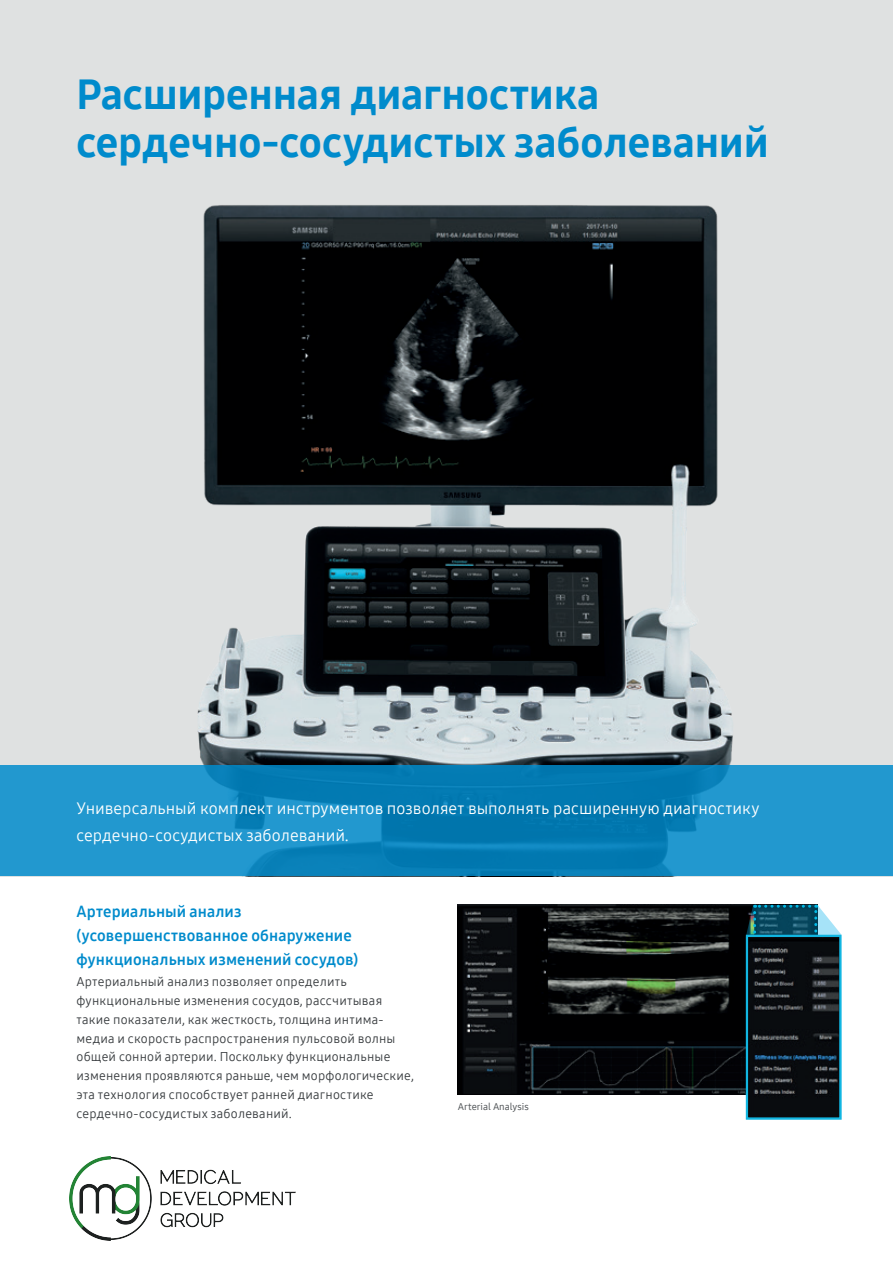
<style>
.page{position:relative;width:893px;height:1263px;background:#fff}
.page>*{position:absolute;margin:0;border:0;box-sizing:border-box;transform-origin:0 0}
.t1{font:42px/48px "Samsung One 800";letter-spacing:-.005em;color:#008bcc}
.t2{font:16.5px/27px "Samsung One 400";letter-spacing:.005em;color:#fff}
.t3{font:15.75px/24px "Samsung One 700";letter-spacing:.01em;color:#008bcc}
.t4{font:12.75px/18.8px "Samsung One 400";letter-spacing:.015em;color:#373b3e}
.t5{font:9.75px "Samsung One 500";color:#505457}
</style>
<div class="page">
<div style="left:0;top:0;width:893px;height:876px;background:#dfe1e1"></div>
<img style="left:197px;top:205px;width:536px;height:560px">
<svg style="left:0;top:765px;width:893px;height:111px;background:#148ac1"></svg>
<img style="left:458px;top:905px;width:288px;height:189px">
<svg style="left:746px;top:905px;width:96px;height:215px;background:#427e91"></svg>
<img style="left:749px;top:938px;width:89px;height:179px">
<div style="left:746px;top:935px;width:95px;height:185px;border:2px solid #11b6e1"></div>
<img style="left:69px;top:1157px;width:227px;height:83px">
<h1 class="t1" style="left:77px;top:70px;width:694px">Расширенная диагностика сердечно-сосудистых заболеваний</h1>
<p class="t2" style="left:77px;top:794px;width:684px">Универсальный комплект инструментов позволяет выполнять расширенную диагностику сердечно-сосудистых заболеваний.</p>
<p class="t3" style="left:77px;top:899px;width:283px">Артериальный анализ (усовершенствованное обнаружение функциональных изменений сосудов)</p>
<p class="t4" style="left:77px;top:972px;width:339px">Артериальный анализ позволяет определить функциональные изменения сосудов, рассчитывая такие показатели, как жесткость, толщина интима&shy;медиа и скорость распространения пульсовой волны общей сонной артерии. Поскольку функциональные изменения проявляются раньше, чем морфологические, эта технология способствует ранней диагностике сердечно-сосудистых заболеваний.</p>
<p class="t5" style="left:458px;top:1100px;width:72px">Arterial Analysis</p>
</div>
